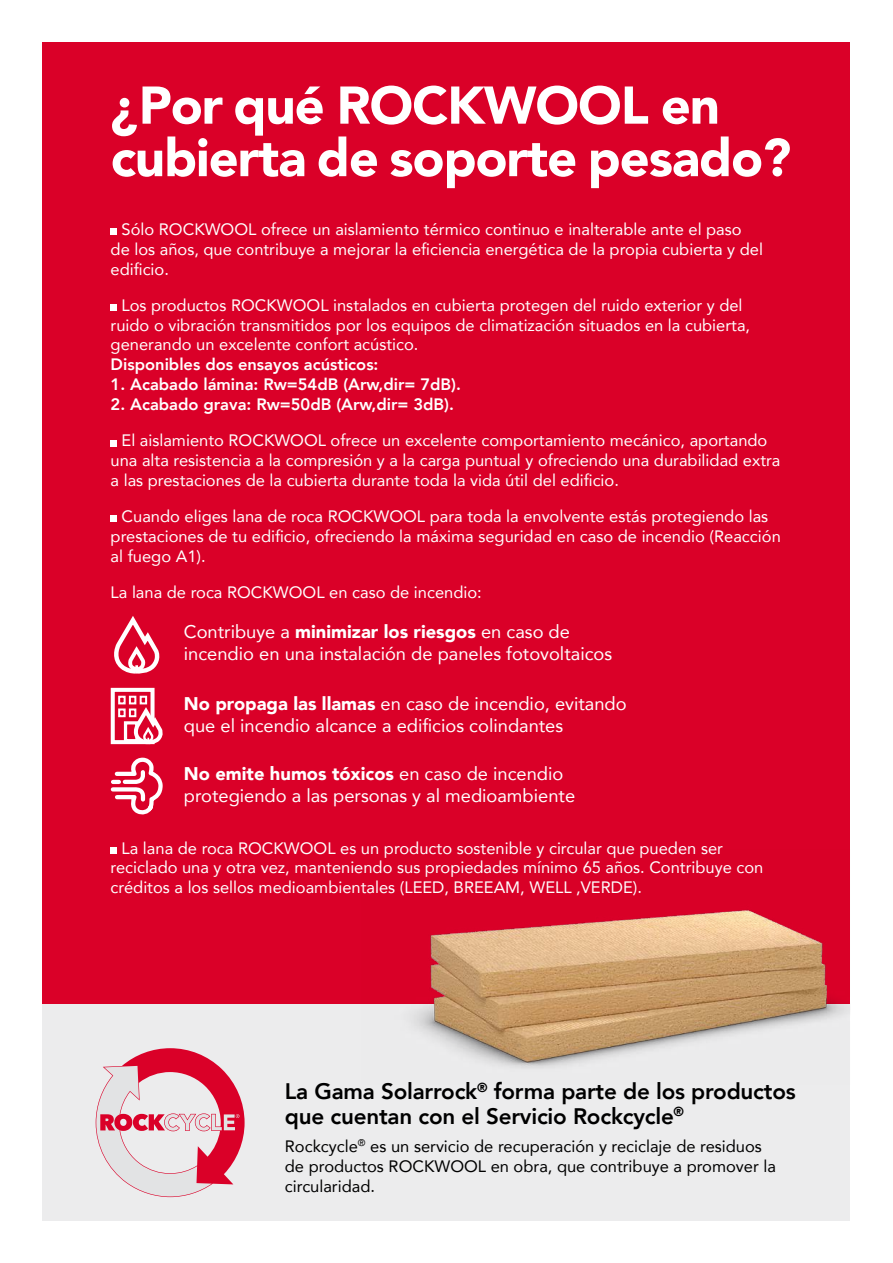
<style>
.page{position:relative;width:893px;height:1263px;background:#fff}
.page>*{position:absolute;margin:0;border:0;box-sizing:border-box;transform-origin:0 0}
.t1{font:900 52.5px/52.5px "Avenir LT Std";letter-spacing:-.02em;color:#fff}
.t2{font:800 22.35px/24.3px "Avenir";letter-spacing:-.01em;color:#000}
.t3{font:18.3px/22px "Avenir";color:#fff}
.t4{font:16.5px/19.8px "Avenir";color:#fff}
.t5{font:16.5px/19.8px "Avenir";color:#000}
.t6{font:800 16.5px "Avenir";color:#fff}
.s1{font-weight:900}
</style>
<div class="page">
<div style="left:43px;top:43px;width:807px;height:960px;background:#da0028"></div>
<svg style="left:111px;top:229px;width:6px;height:6px"></svg>
<div style="left:111px;top:304px;width:6px;height:7px;background:#fff"></div>
<svg style="left:111px;top:440px;width:6px;height:6px"></svg>
<svg style="left:111px;top:516px;width:6px;height:6px"></svg>
<div style="left:111px;top:847px;width:6px;height:7px;background:#fff"></div>
<div style="left:43px;top:1003px;width:807px;height:217px;background:#ececed"></div>
<svg style="left:96px;top:1048px;width:149px;height:149px"></svg>
<img style="left:361px;top:909px;width:489px;height:159px">
<svg style="left:114px;top:616px;width:46px;height:58px"></svg>
<div style="left:111px;top:688px;width:44px;height:56px;border:4px solid #fff"></div>
<div style="left:118px;top:696px;width:8px;height:8px;border:2px solid #fff"></div>
<div style="left:118px;top:708px;width:8px;height:9px;border:2px solid #fff"></div>
<div style="left:129px;top:696px;width:7px;height:8px;border:2px solid #fff"></div>
<div style="left:140px;top:696px;width:7px;height:8px;border:2px solid #fff"></div>
<div style="left:124px;top:721px;width:15px;height:21px;border:3px solid #fff"></div>
<svg style="left:129px;top:703px;width:34px;height:42px"></svg>
<svg style="left:110px;top:757px;width:53px;height:58px"></svg>
<h1 class="t1" style="left:111px;top:79px;width:682px">¿Por qué ROCKWOOL en cubierta de soporte pesado?</h1>
<p class="t4" style="left:111px;top:219px;width:654px;text-indent:11px">Sólo ROCKWOOL ofrece un aislamiento térmico continuo e inalterable ante el paso de los años, que contribuye a mejorar la eficiencia energética de la propia cubierta y del edificio.</p>
<p class="t4" style="left:111px;top:295px;width:641px;text-indent:11px">Los productos ROCKWOOL instalados en cubierta protegen del ruido exterior y del ruido o vibración transmitidos por los equipos de climatización situados en la cubierta, generando un excelente confort acústico.</p>
<p class="t6" style="left:111px;top:352px;width:269px">Disponibles dos ensayos acústicos:</p>
<p class="t6" style="left:111px;top:371px;width:352px">1. Acabado lámina: Rw=54dB (Arw,dir= 7dB).</p>
<p class="t6" style="left:111px;top:391px;width:345px">2. Acabado grava: Rw=50dB (Arw,dir= 3dB).</p>
<p class="t4" style="left:111px;top:430px;width:671px;text-indent:11px">El aislamiento ROCKWOOL ofrece un excelente comportamiento mecánico, aportando una alta resistencia a la compresión y a la carga puntual y ofreciendo una durabilidad extra a las prestaciones de la cubierta durante toda la vida útil del edificio.</p>
<p class="t4" style="left:111px;top:506px;width:672px;text-indent:11px">Cuando eliges lana de roca ROCKWOOL para toda la envolvente estás protegiendo las prestaciones de tu edificio, ofreciendo la máxima seguridad en caso de incendio (Reacción al fuego A1).</p>
<p class="t4" style="left:111px;top:582px;width:373px">La lana de roca ROCKWOOL en caso de incendio:</p>
<p class="t3" style="left:184px;top:620px;width:430px">Contribuye a <span class="s1">minimizar los riesgos</span> en caso de incendio en una instalación de paneles fotovoltaicos</p>
<p class="t3" style="left:184px;top:692px;width:444px"><span class="s1">No propaga las llamas</span> en caso de incendio, evitando que el incendio alcance a edificios colindantes</p>
<p class="t3" style="left:184px;top:762px;width:393px"><span class="s1">No emite humos tóxicos</span> en caso de incendio protegiendo a las personas y al medioambiente</p>
<p class="t4" style="left:111px;top:837px;width:654px;text-indent:11px">La lana de roca ROCKWOOL es un producto sostenible y circular que pueden ser reciclado una y otra vez, manteniendo sus propiedades mínimo 65 años. Contribuye con créditos a los sellos medioambientales (LEED, BREEAM, WELL ,VERDE).</p>
<h2 class="t2" style="left:285px;top:1079px;width:512px">La Gama Solarrock<sup>®</sup> forma parte de los productos que cuentan con el Servicio Rockcycle<sup>®</sup></h2>
<p class="t5" style="left:285px;top:1136px;width:493px">Rockcycle<sup>®</sup> es un servicio de recuperación y reciclaje de residuos de productos ROCKWOOL en obra, que contribuye a promover la circularidad.</p>
</div>
